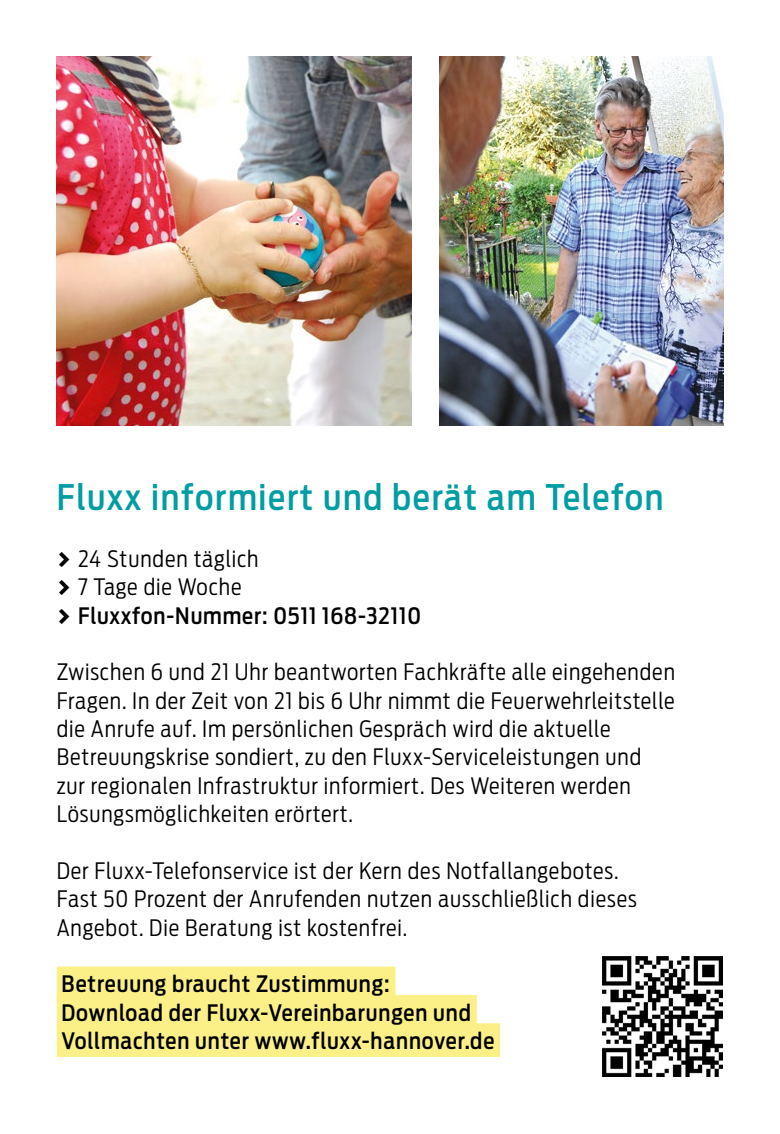
<style>
.page{position:relative;width:780px;height:1134px;background:#fff}
.page>*{position:absolute;margin:0;border:0;box-sizing:border-box;transform-origin:0 0}
.t1{font:500 35px "Antenna Cond";letter-spacing:.05em;color:#009da3}
.t2{font:300 22.5px/28.2px "Antenna Cond";letter-spacing:.04em;color:#000}
.t3{font:500 22.5px/28.2px "Antenna Cond";letter-spacing:.04em;color:#000}
.s1{font-family:"SS Standard";font-weight:400;font-size:15px}
.s2{font-weight:500}
</style>
<div class="page">
<img style="left:57px;top:57px;width:354px;height:368px">
<img style="left:439px;top:57px;width:284px;height:368px">
<div style="left:57px;top:966px;width:338px;height:34px;background:#faf087"></div>
<div style="left:57px;top:995px;width:419px;height:33px;background:#faf087"></div>
<div style="left:57px;top:1023px;width:443px;height:34px;background:#faf087"></div>
<img style="left:602px;top:956px;width:120px;height:120px">
<h1 class="t1" style="left:57px;top:477px;width:608px">Fluxx informiert und berät am Telefon</h1>
<p class="t2" style="left:57px;top:545px;width:366px"><span class="s1">▻</span> 24 Stunden täglich<br><span class="s1">▻</span> 7 Tage die Woche<br><span class="s1">▻</span> <span class="s2">Fluxxfon-Nummer: 0511 168-32110</span></p>
<p class="t2" style="left:57px;top:658px;width:619px">Zwischen 6 und 21 Uhr beantworten Fachkräfte alle eingehenden Fragen. In der Zeit von 21 bis 6 Uhr nimmt die Feuerwehrleitstelle die Anrufe auf. Im persönlichen Gespräch wird die aktuelle Betreuungskrise sondiert, zu den Fluxx-Serviceleistungen und zur regionalen Infrastruktur informiert. Des Weiteren werden Lösungsmöglichkeiten erörtert.</p>
<p class="t2" style="left:57px;top:856px;width:581px">Der Fluxx-Telefonservice ist der Kern des Notfallangebotes.<br>Fast 50 Prozent der Anrufenden nutzen ausschließlich dieses<br>Angebot. Die Beratung ist kostenfrei.</p>
<p class="t3" style="left:62px;top:970px;width:434px">Betreuung braucht Zustimmung:<br>Download der Fluxx-Vereinbarungen und<br>Vollmachten unter www.fluxx-hannover.de</p>
</div>
